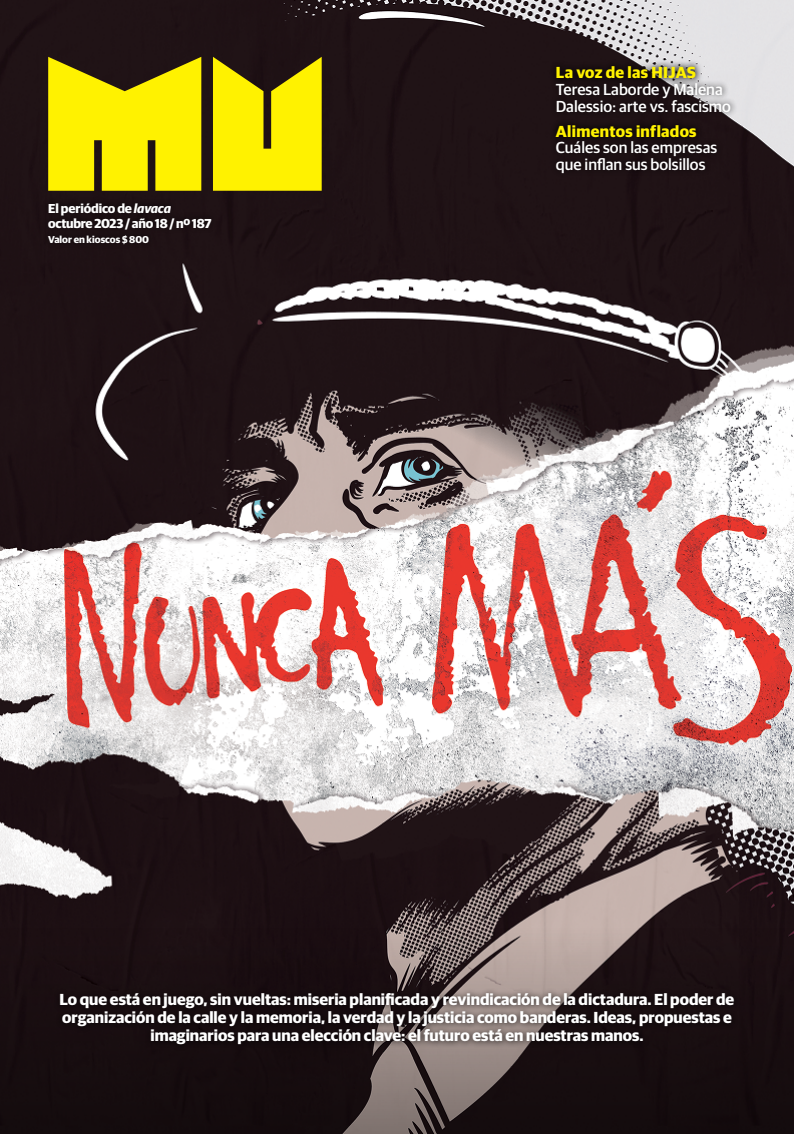
<style>
.page{position:relative;width:794px;height:1134px;background:#fff}
.page>*{position:absolute;margin:0;border:0;box-sizing:border-box;transform-origin:0 0}
.t1{font:700 16px/18px "Guardian Sans";color:#fff;text-align:center}
.t2{font:500 16px/17px "Guardian Sans";color:#fff}
.t3{font:700 16px "Guardian Sans";letter-spacing:.02em;color:#fff200}
.t4{font:700 13px/15px "Guardian Sans";letter-spacing:-.02em;color:#fff}
.t5{font:700 10px "Guardian Sans";color:#fff}
.s1{font-style:italic}
</style>
<div class="page">
<img style="left:0;top:0;width:794px;height:928px">
<svg style="left:0;top:928px;width:794px;height:206px;background:#2d2224"></svg>
<svg style="left:48px;top:57px;width:274px;height:134px;background:#d1c404"></svg>
<div style="left:42px;top:196px;width:175px;height:53px;background:#1b0f12"></div>
<div style="left:547px;top:57px;width:189px;height:122px;background:#000;opacity:.75"></div>
<div style="left:550px;top:60px;width:152px;height:25px;background:#000;opacity:.5"></div>
<div style="left:550px;top:118px;width:152px;height:25px;background:#160c0f"></div>
<div style="left:54px;top:986px;width:686px;height:64px;background:#000;opacity:.75"></div>
<p class="t3" style="left:556px;top:60px;width:141px">La voz de las HIJAS</p>
<p class="t4" style="left:48px;top:199px;width:165px">El periódico de <span class="s1">lavaca </span>octubre 2023 / año 18 / nº 187</p>
<p class="t5" style="left:48px;top:232px;width:102px">Valor en kioscos $ 800</p>
<p class="t2" style="left:556px;top:79px;width:176px">Teresa Laborde y Malena<br>Dalessio: arte vs. fascismo</p>
<p class="t2" style="left:556px;top:137px;width:163px">Cuáles son las empresas que inflan sus bolsillos</p>
<p class="t3" style="left:556px;top:119px;width:142px">Alimentos inflados</p>
<p class="t1" style="left:60px;top:989px;width:676px">Lo que está en juego, sin vueltas: miseria planificada y revindicación de la dictadura. El poder de organización de la calle y la memoria, la verdad y la justicia como banderas. Ideas, propuestas e imaginarios para una elección clave: el futuro está en nuestras manos.</p>
</div>
